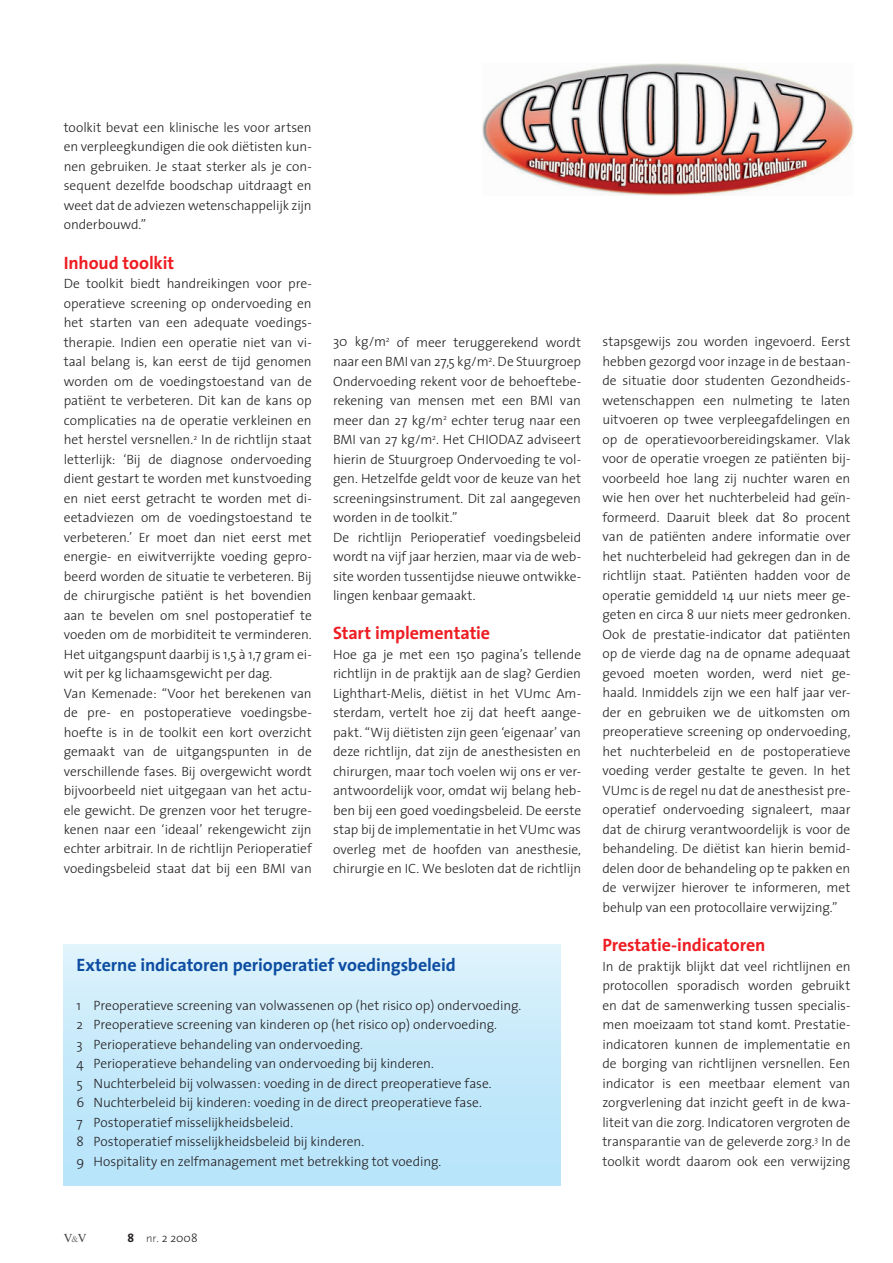
<style>
.page{position:relative;width:893px;height:1263px;background:#fff}
.page>*{position:absolute;margin:0;border:0;box-sizing:border-box;transform-origin:0 0}
.t1{font:700 18px "The Sans";letter-spacing:-.005em;color:#ee1d23}
.t2{font:700 18px "The Sans";letter-spacing:-.005em;color:#0d4da1}
.t3{font:300 13.5px/19.5px "The Sans";letter-spacing:-.005em;color:#231f20;text-align:justify}
.t4{font:300 12px "The Sans";color:#231f20}
.t5{font:12px "Times New Roman";color:#3e3e3f}
.s1{font-size:9px;color:#76787b}
.s2{font-weight:700}
.s3{font-family:"Scala Sans"}
</style>
<div class="page">
<div style="left:64px;top:944px;width:496px;height:241px;background:linear-gradient(to bottom,#dbf2fb,#b3e2fa)"></div>
<img style="left:482px;top:64px;width:372px;height:131px">
<p class="t3" style="left:64px;top:117px;width:250px">toolkit bevat een klinische les voor artsen en verpleegkundigen die ook diëtisten kun&shy;nen gebruiken. Je staat sterker als je con&shy;sequent dezelfde boodschap uitdraagt en weet dat de adviezen wetenschappelijk zijn onderbouwd.”</p>
<h1 class="t1" style="left:64px;top:247px;width:112px">Inhoud toolkit</h1>
<p class="t3" style="left:64px;top:273px;width:250px;text-align:left">De toolkit biedt handreikingen voor pre&shy;operatieve screening op ondervoeding en het starten van een adequate voedings&shy;therapie. Indien een operatie niet van vi&shy;taal belang is, kan eerst de tijd genomen worden om de voedingstoestand van de patiënt te verbeteren. Dit kan de kans op complicaties na de operatie verkleinen en het herstel versnellen.<sup>2</sup> In de richtlijn staat letterlijk: ‘Bij de diagnose ondervoeding dient gestart te worden met kunstvoeding en niet eerst getracht te worden met di&shy;eetadviezen om de voedingstoestand te verbeteren.’ Er moet dan niet eerst met energie- en eiwitverrijkte voeding gepro&shy;beerd worden de situatie te verbeteren. Bij de chirurgische patiënt is het bovendien aan te bevelen om snel postoperatief te voeden om de morbiditeit te verminderen.<br>Het uitgangspunt daarbij is 1,5 à 1,7 gram ei&shy;wit per kg lichaamsgewicht per dag.<br>Van Kemenade: “Voor het berekenen van de pre- en postoperatieve voedingsbe&shy;hoefte is in de toolkit een kort overzicht gemaakt van de uitgangspunten in de verschillende fases. Bij overgewicht wordt bijvoorbeeld niet uitgegaan van het actu&shy;ele gewicht. De grenzen voor het terugre&shy;kenen naar een ‘ideaal’ rekengewicht zijn echter arbitrair. In de richtlijn Perioperatief voedingsbeleid staat dat bij een BMI van</p>
<p class="t3" style="left:333px;top:332px;width:250px;text-align:left">30 kg/m<sup>2</sup> of meer teruggerekend wordt naar een BMI van 27,5 kg/m<sup>2</sup>. De Stuurgroep Ondervoeding rekent voor de behoeftebe&shy;rekening van mensen met een BMI van meer dan 27 kg/m<sup>2</sup> echter terug naar een BMI van 27 kg/m<sup>2</sup>. Het CHIODAZ adviseert hierin de Stuurgroep Ondervoeding te vol&shy;gen. Hetzelfde geldt voor de keuze van het screeningsinstrument. Dit zal aangegeven worden in de toolkit.”<br>De richtlijn Perioperatief voedingsbeleid wordt na vijf jaar herzien, maar via de web&shy;site worden tussentijdse nieuwe ontwikke&shy;lingen kenbaar gemaakt.</p>
<h1 class="t1" style="left:333px;top:618px;width:159px">Start implementatie</h1>
<p class="t3" style="left:333px;top:644px;width:250px">Hoe ga je met een 150 pagina’s tellende richtlijn in de praktijk aan de slag? Gerdien Lighthart-Melis, diëtist in het VUmc Am&shy;sterdam, vertelt hoe zij dat heeft aange&shy;pakt. “Wij diëtisten zijn geen ‘eigenaar’ van deze richtlijn, dat zijn de anesthesisten en chirurgen, maar toch voelen wij ons er ver&shy;antwoordelijk voor, omdat wij belang heb&shy;ben bij een goed voedingsbeleid. De eerste stap bij de implementatie in het VUmc was overleg met de hoofden van anesthesie, chirurgie en IC. We besloten dat de richtlijn</p>
<h1 class="t2" style="left:76px;top:949px;width:381px">Externe indicatoren perioperatief voedingsbeleid</h1>
<p class="t3" style="left:76px;top:995px;width:446px;text-align:left">1 Preoperatieve screening van volwassenen op (het risico op) ondervoeding.<br>2 Preoperatieve screening van kinderen op (het risico op) ondervoeding.<br>3 Perioperatieve behandeling van ondervoeding.<br>4 Perioperatieve behandeling van ondervoeding bij kinderen.<br>5 Nuchterbeleid bij volwassen: voeding in de direct preoperatieve fase.<br>6 Nuchterbeleid bij kinderen: voeding in de direct preoperatieve fase.<br>7 Postoperatief misselijkheidsbeleid.<br>8 Postoperatief misselijkheidsbeleid bij kinderen.<br>9 Hospitality en zelfmanagement met betrekking tot voeding.</p>
<p class="t3" style="left:602px;top:332px;width:250px">stapsgewijs zou worden ingevoerd. Eerst hebben gezorgd voor inzage in de bestaan&shy;de situatie door studenten Gezondheids&shy;wetenschappen een nulmeting te laten uitvoeren op twee verpleegafdelingen en op de operatievoorbereidingskamer. Vlak voor de operatie vroegen ze patiënten bij&shy;voorbeeld hoe lang zij nuchter waren en wie hen over het nuchterbeleid had geïn&shy;formeerd. Daaruit bleek dat 80 procent van de patiënten andere informatie over het nuchterbeleid had gekregen dan in de richtlijn staat. Patiënten hadden voor de operatie gemiddeld 14 uur niets meer ge&shy;geten en circa 8 uur niets meer gedronken.<br>Ook de prestatie-indicator dat patiënten op de vierde dag na de opname adequaat gevoed moeten worden, werd niet ge&shy;haald. Inmiddels zijn we een half jaar ver&shy;der en gebruiken we de uitkomsten om preoperatieve screening op ondervoeding, het nuchterbeleid en de postoperatieve voeding verder gestalte te geven. In het VUmc is de regel nu dat de anesthesist pre&shy;operatief ondervoeding signaleert, maar dat de chirurg verantwoordelijk is voor de behandeling. De diëtist kan hierin bemid&shy;delen door de behandeling op te pakken en de verwijzer hierover te informeren, met behulp van een protocollaire verwijzing.”</p>
<h1 class="t1" style="left:602px;top:930px;width:164px">Prestatie-indicatoren</h1>
<p class="t3" style="left:602px;top:956px;width:250px">In de praktijk blijkt dat veel richtlijnen en protocollen sporadisch worden gebruikt en dat de samenwerking tussen specialis&shy;men moeizaam tot stand komt. Prestatie&shy;indicatoren kunnen de implementatie en de borging van richtlijnen versnellen. Een indicator is een meetbaar element van zorgverlening dat inzicht geeft in de kwa&shy;liteit van die zorg. Indicatoren vergroten de transparantie van de geleverde zorg.<sup>3</sup> In de toolkit wordt daarom ook een verwijzing</p>
<p class="t5" style="left:64px;top:1230px;width:24px">V<span class="s1">&amp;</span>V</p>
<p class="t4" style="left:128px;top:1228px;width:72px"><span class="s2">8</span> <span class="s3">nr.</span> 2 2008</p>
</div>
